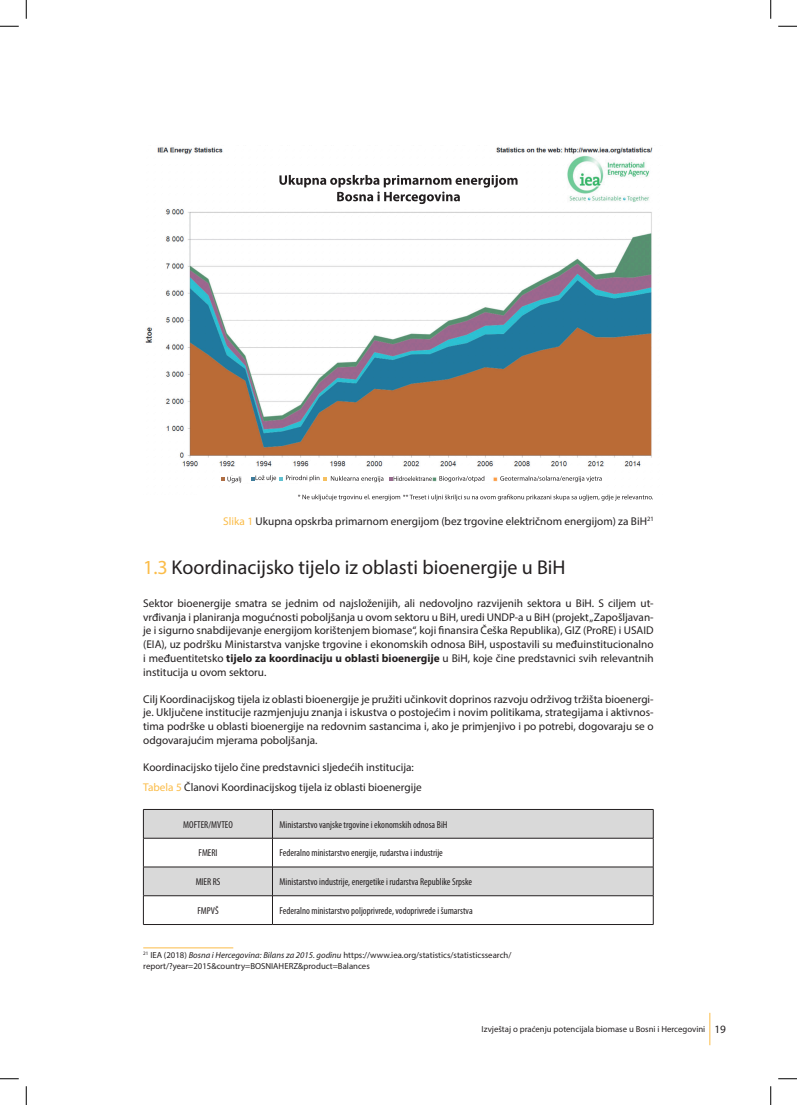
<style>
.page{position:relative;width:797px;height:1105px;background:#fff}
.page>*{position:absolute;margin:0;border:0;box-sizing:border-box;transform-origin:0 0}
.heading_2{font:20px "Myriad Pro";color:#231f20}
.t1{font:11.25px/13.8px "Myriad Pro";color:#231f20;text-align:justify}
.t2{font:condensed 10px "Myriad Pro";color:#231f20}
.t3{font:8.75px/10.5px "Myriad Pro";color:#231f20}
.s1{color:#fbbc48}
.s2{font-weight:700}
.s3{font-style:italic}
.s4{font-size:11.25px}
</style>
<div class="page">
<hr style="left:709px;top:1013px;width:1px;height:32px;background:#fbbc48">
<img style="left:145px;top:147px;width:508px;height:337px">
<div style="left:229px;top:476px;width:24px;height:5px;background:#fff"></div>
<svg style="left:144px;top:810px;width:509px;height:85px;fill:#d9d9d9"></svg>
<hr style="left:143px;top:809px;width:129px;height:1px;background:#231f20">
<hr style="left:143px;top:838px;width:129px;height:1px;background:#231f20">
<hr style="left:272px;top:809px;width:381px;height:1px;background:#231f20">
<hr style="left:272px;top:838px;width:381px;height:1px;background:#231f20">
<hr style="left:143px;top:867px;width:129px;height:1px;background:#231f20">
<svg style="left:143px;top:810px;width:1px;height:114px"></svg>
<hr style="left:143px;top:895px;width:129px;height:1px;background:#231f20">
<hr style="left:272px;top:867px;width:381px;height:1px;background:#231f20">
<svg style="left:272px;top:810px;width:1px;height:114px"></svg>
<svg style="left:653px;top:810px;width:1px;height:114px"></svg>
<hr style="left:272px;top:895px;width:381px;height:1px;background:#231f20">
<hr style="left:143px;top:924px;width:129px;height:1px;background:#231f20">
<hr style="left:272px;top:924px;width:381px;height:1px;background:#231f20">
<hr style="left:143px;top:948px;width:90px;height:1px;background:#fbbc48">
<div style="left:266px;top:483px;width:20px;height:7px;background:#fff"></div>
<div style="left:278px;top:476px;width:67px;height:7px;background:#fff"></div>
<div style="left:298px;top:483px;width:15px;height:7px;background:#fff"></div>
<div style="left:322px;top:483px;width:32px;height:9px;background:#fff"></div>
<div style="left:368px;top:483px;width:25px;height:9px;background:#fff"></div>
<div style="left:404px;top:483px;width:23px;height:9px;background:#fff"></div>
<div style="left:436px;top:483px;width:39px;height:9px;background:#fff"></div>
<div style="left:489px;top:483px;width:65px;height:9px;background:#fff"></div>
<svg style="left:439px;top:476px;width:45px;height:6px"></svg>
<svg style="left:222px;top:476px;width:19px;height:7px"></svg>
<div style="left:499px;top:471px;width:106px;height:16px;background:#fff"></div>
<div style="left:225px;top:470px;width:285px;height:5px;background:#fff"></div>
<svg style="left:383px;top:476px;width:5px;height:5px"></svg>
<svg style="left:251px;top:475px;width:132px;height:7px"></svg>
<svg style="left:389px;top:476px;width:43px;height:5px"></svg>
<svg style="left:500px;top:476px;width:101px;height:6px"></svg>
<svg style="left:298px;top:494px;width:355px;height:7px"></svg>
<div style="left:271px;top:171px;width:255px;height:37px;background:#fff"></div>
<svg style="left:279px;top:175px;width:238px;height:30px"></svg>
<svg style="left:0;top:25px;width:19px;height:2px"></svg>
<svg style="left:778px;top:25px;width:19px;height:2px"></svg>
<svg style="left:0;top:1078px;width:19px;height:1px"></svg>
<svg style="left:778px;top:1078px;width:19px;height:1px"></svg>
<svg style="left:25px;top:0;width:2px;height:19px"></svg>
<svg style="left:25px;top:1086px;width:2px;height:19px"></svg>
<svg style="left:770px;top:0;width:1px;height:19px"></svg>
<svg style="left:770px;top:1086px;width:1px;height:19px"></svg>
<p class="t1" style="left:223px;top:514px;width:432px"><span class="s1">Slika 1</span> Ukupna opskrba primarnom energijom (bez trgovine električnom energijom) za BiH<sup>21</sup></p>
<p class="heading_2" style="left:143px;top:554px;width:424px"><span class="s1">1.3</span> Koordinacijsko tijelo iz oblasti bioenergije u BiH</p>
<p class="t1" style="left:143px;top:596px;width:512px">Sektor bioenergije smatra se jednim od najsloženijih, ali nedovoljno razvijenih sektora u BiH. S ciljem ut&shy;vrđivanja i planiranja mogućnosti poboljšanja u ovom sektoru u BiH, uredi UNDP-a u BiH (projekt „Zapošljavan&shy;je i sigurno snabdijevanje energijom korištenjem biomase“, koji finansira Češka Republika), GIZ (ProRE) i USAID (EIA), uz podršku Ministarstva vanjske trgovine i ekonomskih odnosa BiH, uspostavili su međuinstitucionalno i međuentitetsko <span class="s2">tijelo za koordinaciju u oblasti bioenergije</span> u BiH, koje čine predstavnici svih relevantnih institucija u ovom sektoru.</p>
<p class="t1" style="left:143px;top:692px;width:512px">Cilj Koordinacijskog tijela iz oblasti bioenergije je pružiti učinkovit doprinos razvoju održivog tržišta bioenergi&shy;je. Uključene institucije razmjenjuju znanja i iskustva o postojećim i novim politikama, strategijama i aktivnos&shy;tima podrške u oblasti bioenergije na redovnim sastancima i, ako je primjenjivo i po potrebi, dogovaraju se o odgovarajućim mjerama poboljšanja.</p>
<p class="t1" style="left:143px;top:760px;width:272px">Koordinacijsko tijelo čine predstavnici sljedećih institucija:</p>
<p class="t1" style="left:143px;top:780px;width:280px"><span class="s1">Tabela 5</span> Članovi Koordinacijskog tijela iz oblasti bioenergije</p>
<p class="t2" style="left:183px;top:818px;width:51px">MOFTER/MVTEO</p>
<p class="t2" style="left:279px;top:818px;width:169px">Ministarstvo vanjske trgovine i ekonomskih odnosa BiH</p>
<p class="t2" style="left:199px;top:847px;width:20px">FMERI</p>
<p class="t2" style="left:279px;top:847px;width:165px">Federalno ministarstvo energije, rudarstva i industrije</p>
<p class="t2" style="left:196px;top:876px;width:26px">MIER RS</p>
<p class="t2" style="left:279px;top:876px;width:194px">Ministarstvo industrije, energetike i rudarstva Republike Srpske</p>
<p class="t2" style="left:197px;top:904px;width:23px">FMPVŠ</p>
<p class="t2" style="left:279px;top:904px;width:194px">Federalno ministarstvo poljoprivrede, vodoprivrede i šumarstva</p>
<p class="t3" style="left:143px;top:950px;width:370px"><sup>21</sup> IEA (2018) <span class="s3">Bosna i Hercegovina: Bilans za 2015. godinu</span> https://www.iea.org/statistics/statisticssearch/ report/?year=2015&amp;country=BOSNIAHERZ&amp;product=Balances</p>
<p class="t3" style="left:481px;top:1024px;width:246px">Izvještaj o praćenju potencijala biomase u Bosni i Hercegovini <span class="s4">19</span></p>
</div>
